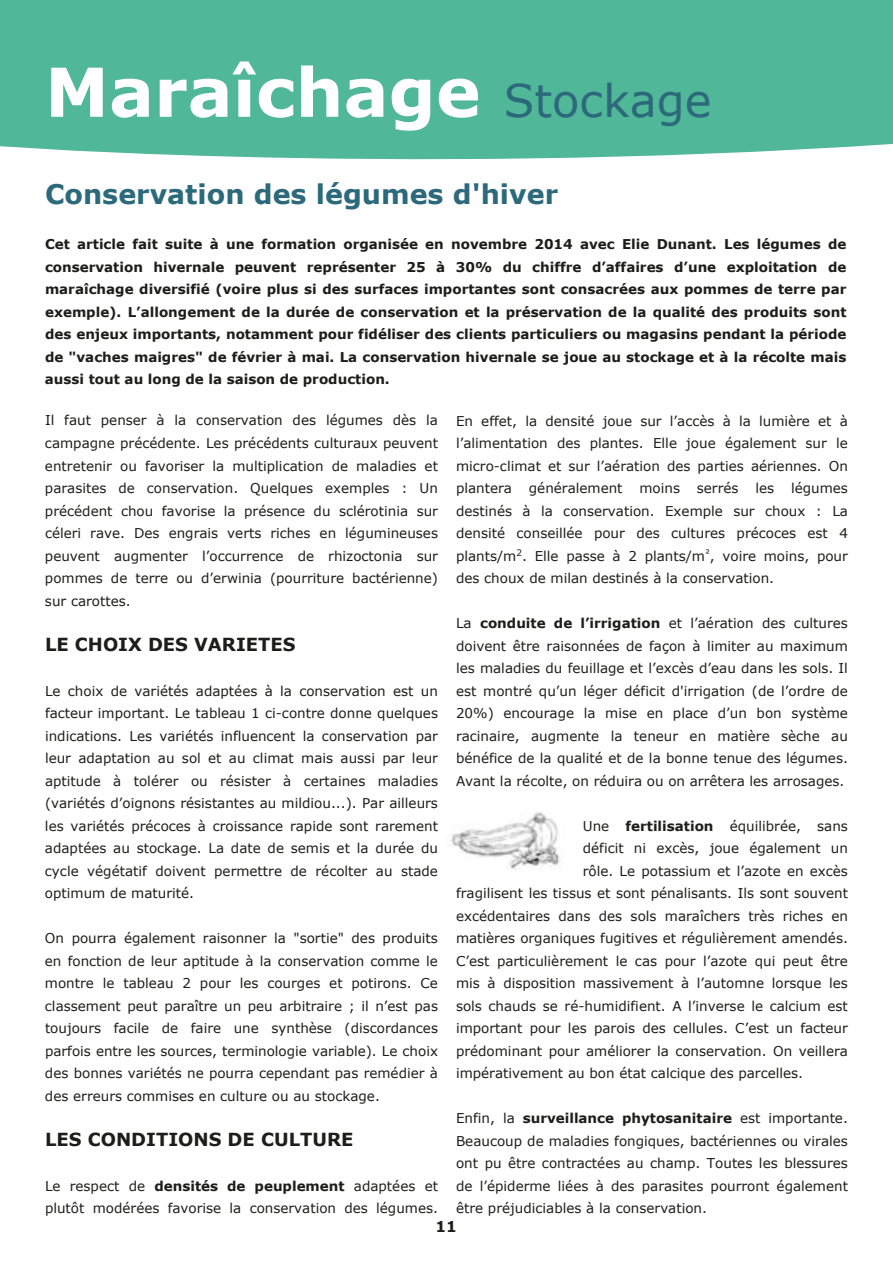
<style>
.page{position:relative;width:893px;height:1263px;background:#fff}
.page>*{position:absolute;margin:0;border:0;box-sizing:border-box;transform-origin:0 0}
.t1{font:700 67.5px "Verdana";color:#fff}
.t2{font:700 27px "Verdana";color:#2c6a7b}
.t3{font:700 18px "Verdana";color:#1d1d1b}
.t4{font:700 15px "Verdana";color:#1d1d1b}
.t5{font:13.5px/22.5px "Verdana";color:#1d1d1b;text-align:justify}
.t6{font:700 13.5px/22.5px "Verdana";color:#1d1d1b;text-align:justify}
.s1{font-weight:400;font-size:45px;color:#2c6a7b}
.s2{font-weight:700}
</style>
<div class="page">
<div style="left:0;top:0;width:893px;height:160px;background:#50b799"></div>
<img style="left:450px;top:812px;width:111px;height:58px">
<p class="t1" style="left:45px;top:49px;width:668px">Maraîchage <span class="s1">Stockage</span></p>
<p class="t2" style="left:45px;top:177px;width:515px">Conservation des légumes d'hiver</p>
<p class="t6" style="left:45px;top:232px;width:803px">Cet article fait suite à une formation organisée en novembre 2014 avec Elie Dunant. Les légumes de conservation hivernale peuvent représenter 25 à 30% du chiffre d’affaires d’une exploitation de maraîchage diversifié (voire plus si des surfaces importantes sont consacrées aux pommes de terre par exemple). L’allongement de la durée de conservation et la préservation de la qualité des produits sont des enjeux importants, notamment pour fidéliser des clients particuliers ou magasins pendant la période de "vaches maigres" de février à mai. La conservation hivernale se joue au stockage et à la récolte mais aussi tout au long de la saison de production.</p>
<p class="t5" style="left:45px;top:409px;width:395px">Il faut penser à la conservation des légumes dès la campagne précédente. Les précédents culturaux peuvent entretenir ou favoriser la multiplication de maladies et parasites de conservation. Quelques exemples : Un précédent chou favorise la présence du sclérotinia sur céleri rave. Des engrais verts riches en légumineuses peuvent augmenter l’occurrence de rhizoctonia sur pommes de terre ou d’erwinia (pourriture bactérienne) sur carottes.</p>
<p class="t3" style="left:45px;top:632px;width:252px">LE CHOIX DES VARIETES</p>
<p class="t5" style="left:45px;top:679px;width:395px">Le choix de variétés adaptées à la conservation est un facteur important. Le tableau 1 ci-contre donne quelques indications. Les variétés influencent la conservation par leur adaptation au sol et au climat mais aussi par leur aptitude à tolérer ou résister à certaines maladies (variétés d’oignons résistantes au mildiou...). Par ailleurs les variétés précoces à croissance rapide sont rarement adaptées au stockage. La date de semis et la durée du cycle végétatif doivent permettre de récolter au stade optimum de maturité.</p>
<p class="t5" style="left:45px;top:926px;width:395px">On pourra également raisonner la "sortie" des produits en fonction de leur aptitude à la conservation comme le montre le tableau 2 pour les courges et potirons. Ce classement peut paraître un peu arbitraire ; il n’est pas toujours facile de faire une synthèse (discordances parfois entre les sources, terminologie variable). Le choix des bonnes variétés ne pourra cependant pas remédier à des erreurs commises en culture ou au stockage.</p>
<p class="t3" style="left:45px;top:1127px;width:310px">LES CONDITIONS DE CULTURE</p>
<p class="t5" style="left:45px;top:1174px;width:394px">Le respect de <span class="s2">densités de peuplement</span> adaptées et plutôt modérées favorise la conservation des légumes.</p>
<p class="t5" style="left:456px;top:409px;width:393px">En effet, la densité joue sur l’accès à la lumière et à l’alimentation des plantes. Elle joue également sur le micro-climat et sur l’aération des parties aériennes. On plantera généralement moins serrés les légumes destinés à la conservation. Exemple sur choux : La densité conseillée pour des cultures précoces est 4 plants/m<sup>2</sup>. Elle passe à 2 plants/m<sup>²</sup>, voire moins, pour des choux de milan destinés à la conservation.</p>
<p class="t5" style="left:456px;top:611px;width:393px">La <span class="s2">conduite de l’irrigation</span> et l’aération des cultures doivent être raisonnées de façon à limiter au maximum les maladies du feuillage et l’excès d’eau dans les sols. Il est montré qu’un léger déficit d'irrigation (de l’ordre de 20%) encourage la mise en place d’un bon système racinaire, augmente la teneur en matière sèche au bénéfice de la qualité et de la bonne tenue des légumes.<br>Avant la récolte, on réduira ou on arrêtera les arrosages.</p>
<p class="t5" style="left:583px;top:814px;width:267px">Une <span class="s2">fertilisation</span> équilibrée, sans</p>
<p class="t5" style="left:583px;top:836px;width:267px">déficit ni excès, joue également un</p>
<p class="t5" style="left:583px;top:859px;width:267px">rôle. Le potassium et l’azote en excès</p>
<p class="t5" style="left:456px;top:881px;width:393px">fragilisent les tissus et sont pénalisants. Ils sont souvent</p>
<p class="t5" style="left:456px;top:904px;width:393px">excédentaires dans des sols maraîchers très riches en</p>
<p class="t5" style="left:456px;top:926px;width:393px">matières organiques fugitives et régulièrement amendés.</p>
<p class="t5" style="left:456px;top:949px;width:393px">C’est particulièrement le cas pour l’azote qui peut être</p>
<p class="t5" style="left:456px;top:971px;width:393px">mis à disposition massivement à l’automne lorsque les</p>
<p class="t5" style="left:456px;top:994px;width:393px">sols chauds se ré-humidifient. A l’inverse le calcium est</p>
<p class="t5" style="left:456px;top:1016px;width:393px">important pour les parois des cellules. C’est un facteur</p>
<p class="t5" style="left:456px;top:1039px;width:393px">prédominant pour améliorer la conservation. On veillera</p>
<p class="t5" style="left:456px;top:1061px;width:349px">impérativement au bon état calcique des parcelles.</p>
<p class="t5" style="left:456px;top:1106px;width:393px">Enfin, la <span class="s2">surveillance phytosanitaire</span> est importante.<br>Beaucoup de maladies fongiques, bactériennes ou virales ont pu être contractées au champ. Toutes les blessures de l’épiderme liées à des parasites pourront également être préjudiciables à la conservation.</p>
<p class="t4" style="left:435px;top:1217px;width:23px">11</p>
</div>
